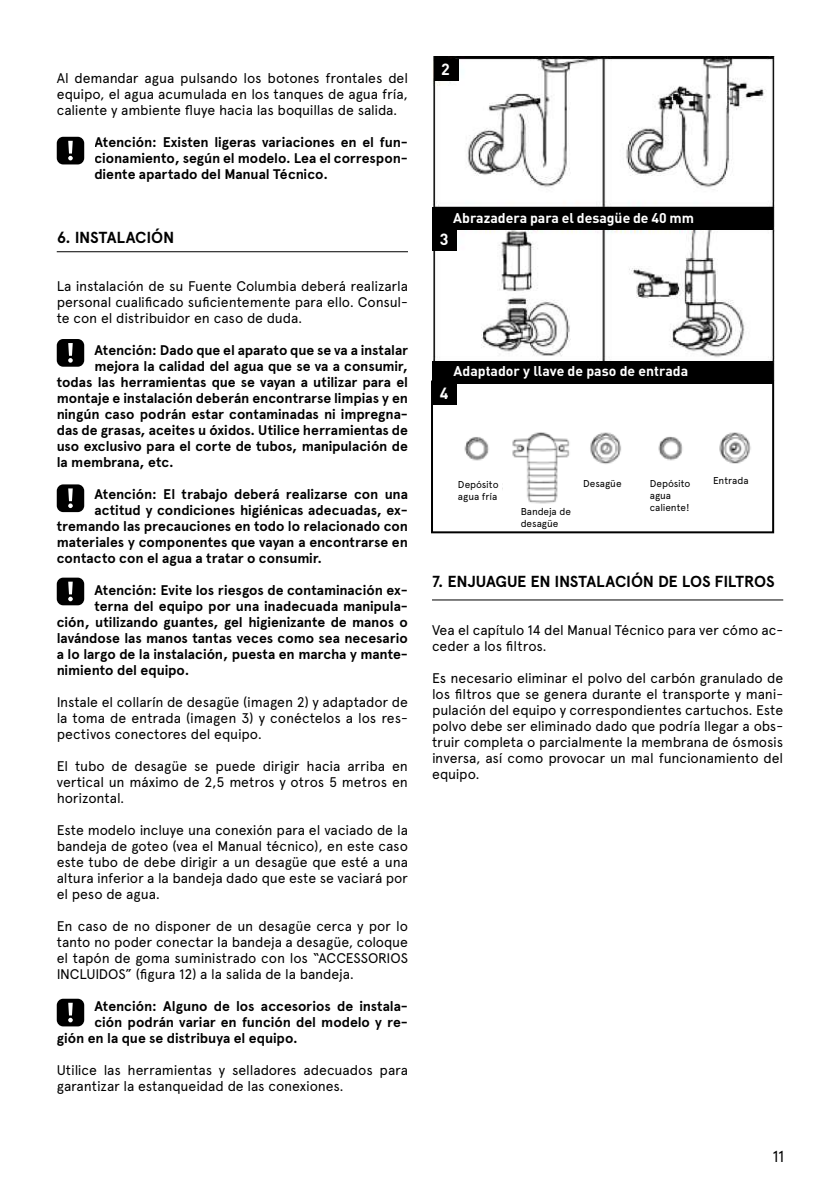
<style>
.page{position:relative;width:840px;height:1191px;background:#fff}
.page>*{position:absolute;margin:0;border:0;box-sizing:border-box;transform-origin:0 0}
.t1{font:700 16px "Apercu Pro";letter-spacing:-.015em;color:#000}
.t2{font:700 16px "DIN Pro";color:#fff}
.t3{font:16px "Apercu Pro";color:#000}
.t4{font:14px/16px "Apercu Pro";letter-spacing:-.01em;color:#000;text-align:justify}
.t5{font:700 14px/16px "Apercu Pro";letter-spacing:-.005em;color:#000;text-align:justify}
.t6{font:700 14px "DIN Pro";color:#fff}
.t7{font:10px/12px "Apercu Pro";letter-spacing:-.01em;color:#000}
</style>
<div class="page">
<div style="left:57px;top:339px;width:27px;height:28px;background:#000;border-radius:6px"></div>
<svg style="left:68px;top:343px;width:5px;height:20px"></svg>
<div style="left:57px;top:998px;width:27px;height:28px;background:#000;border-radius:6px"></div>
<svg style="left:68px;top:1002px;width:5px;height:20px"></svg>
<div style="left:57px;top:484px;width:27px;height:28px;background:#000;border-radius:6px"></div>
<svg style="left:68px;top:488px;width:5px;height:20px"></svg>
<div style="left:57px;top:577px;width:27px;height:28px;background:#000;border-radius:6px"></div>
<svg style="left:68px;top:581px;width:5px;height:20px"></svg>
<div style="left:57px;top:137px;width:27px;height:27px;background:#000;border-radius:6px"></div>
<svg style="left:68px;top:141px;width:5px;height:19px"></svg>
<img style="left:433px;top:57px;width:342px;height:324px">
<div style="left:432px;top:207px;width:340px;height:22px;background:#000"></div>
<div style="left:432px;top:361px;width:340px;height:23px;background:#000"></div>
<div style="left:432px;top:229px;width:24px;height:22px;background:#000"></div>
<div style="left:434px;top:59px;width:24px;height:22px;background:#000"></div>
<div style="left:432px;top:383px;width:24px;height:22px;background:#000"></div>
<hr style="left:57px;top:251px;width:351px;height:1px;background:#000">
<hr style="left:432px;top:599px;width:350px;height:1px;background:#000">
<img style="left:464px;top:418px;width:311px;height:107px">
<div style="left:431px;top:380px;width:342px;height:153px;border:2px solid #000"></div>
<div style="left:452px;top:479px;width:50px;height:13px;background:#fff"></div>
<div style="left:516px;top:506px;width:50px;height:13px;background:#fff"></div>
<div style="left:582px;top:481px;width:50px;height:13px;background:#fff"></div>
<div style="left:636px;top:482px;width:69px;height:24px;background:#fff"></div>
<div style="left:705px;top:477px;width:53px;height:19px;background:#fff"></div>
<p class="t4" style="left:57px;top:69px;width:352px">Al demandar agua pulsando los botones frontales del equipo, el agua acumulada en los tanques de agua fría, caliente y ambiente fluye hacia las boquillas de salida.</p>
<p class="t5" style="left:94px;top:133px;width:315px">Atención: Existen ligeras variaciones en el fun&shy;cionamiento, según el modelo. Lea el correspon&shy;diente apartado del Manual Técnico.</p>
<p class="t1" style="left:57px;top:225px;width:119px">6. INSTALACIÓN</p>
<p class="t4" style="left:57px;top:277px;width:352px">La instalación de su Fuente Columbia deberá realizarla personal cualificado suficientemente para ello. Consul&shy;te con el distribuidor en caso de duda.</p>
<p class="t5" style="left:94px;top:341px;width:315px">Atención: Dado que el aparato que se va a instalar</p>
<p class="t5" style="left:94px;top:357px;width:315px">mejora la calidad del agua que se va a consumir,</p>
<p class="t5" style="left:57px;top:373px;width:352px">todas las herramientas que se vayan a utilizar para el</p>
<p class="t5" style="left:57px;top:389px;width:352px">montaje e instalación deberán encontrarse limpias y en</p>
<p class="t5" style="left:57px;top:405px;width:352px">ningún caso podrán estar contaminadas ni impregna-</p>
<p class="t5" style="left:57px;top:421px;width:352px">das de grasas, aceites u óxidos. Utilice herramientas de</p>
<p class="t5" style="left:57px;top:437px;width:352px">uso exclusivo para el corte de tubos, manipulación de</p>
<p class="t5" style="left:57px;top:453px;width:118px">la membrana, etc.</p>
<p class="t5" style="left:94px;top:485px;width:315px">Atención: El trabajo deberá realizarse con una</p>
<p class="t5" style="left:94px;top:501px;width:315px">actitud y condiciones higiénicas adecuadas, ex-</p>
<p class="t5" style="left:57px;top:517px;width:352px">tremando las precauciones en todo lo relacionado con</p>
<p class="t5" style="left:57px;top:533px;width:352px">materiales y componentes que vayan a encontrarse en</p>
<p class="t5" style="left:57px;top:549px;width:267px">contacto con el agua a tratar o consumir.</p>
<p class="t5" style="left:94px;top:581px;width:315px">Atención: Evite los riesgos de contaminación ex-</p>
<p class="t5" style="left:94px;top:597px;width:315px">terna del equipo por una inadecuada manipula-</p>
<p class="t5" style="left:57px;top:613px;width:352px">ción, utilizando guantes, gel higienizante de manos o</p>
<p class="t5" style="left:57px;top:629px;width:352px">lavándose las manos tantas veces como sea necesario</p>
<p class="t5" style="left:57px;top:645px;width:352px">a lo largo de la instalación, puesta en marcha y mante-</p>
<p class="t5" style="left:57px;top:661px;width:134px">nimiento del equipo.</p>
<p class="t4" style="left:57px;top:693px;width:352px">Instale el collarín de desagüe (imagen 2) y adaptador de la toma de entrada (imagen 3) y conéctelos a los res&shy;pectivos conectores del equipo.</p>
<p class="t4" style="left:57px;top:757px;width:352px">El tubo de desagüe se puede dirigir hacia arriba en vertical un máximo de 2,5 metros y otros 5 metros en horizontal.</p>
<p class="t4" style="left:57px;top:821px;width:352px">Este modelo incluye una conexión para el vaciado de la bandeja de goteo (vea el Manual técnico), en este caso este tubo de debe dirigir a un desagüe que esté a una altura inferior a la bandeja dado que este se vaciará por el peso de agua.</p>
<p class="t4" style="left:57px;top:917px;width:352px">En caso de no disponer de un desagüe cerca y por lo tanto no poder conectar la bandeja a desagüe, coloque el tapón de goma suministrado con los “ACCESSORIOS INCLUIDOS” (figura 12) a la salida de la bandeja.</p>
<p class="t5" style="left:94px;top:997px;width:315px">Atención: Alguno de los accesorios de instala-</p>
<p class="t5" style="left:94px;top:1013px;width:315px">ción podrán variar en función del modelo y re-</p>
<p class="t5" style="left:57px;top:1029px;width:242px">gión en la que se distribuya el equipo.</p>
<p class="t4" style="left:57px;top:1061px;width:352px">Utilice las herramientas y selladores adecuados para garantizar la estanqueidad de las conexiones.</p>
<p class="t2" style="left:441px;top:58px;width:10px">2</p>
<p class="t6" style="left:453px;top:208px;width:242px">Abrazadera para el desagüe de 40 mm</p>
<p class="t2" style="left:439px;top:228px;width:10px">3</p>
<p class="t6" style="left:453px;top:362px;width:236px">Adaptador y llave de paso de entrada</p>
<p class="t2" style="left:439px;top:382px;width:10px">4</p>
<p class="t7" style="left:457px;top:477px;width:42px">Depósito agua fría</p>
<p class="t7" style="left:712px;top:474px;width:37px">Entrada</p>
<p class="t7" style="left:582px;top:477px;width:40px">Desagüe</p>
<p class="t7" style="left:649px;top:477px;width:42px">Depósito agua caliente!</p>
<p class="t7" style="left:520px;top:504px;width:52px">Bandeja de desagüe</p>
<p class="t1" style="left:432px;top:569px;width:344px">7. ENJUAGUE EN INSTALACIÓN DE LOS FILTROS</p>
<p class="t4" style="left:432px;top:621px;width:352px">Vea el capítulo 14 del Manual Técnico para ver cómo ac&shy;ceder a los filtros.</p>
<p class="t4" style="left:432px;top:669px;width:352px">Es necesario eliminar el polvo del carbón granulado de los filtros que se genera durante el transporte y mani&shy;pulación del equipo y correspondientes cartuchos. Este polvo debe ser eliminado dado que podría llegar a obs&shy;truir completa o parcialmente la membrana de ósmosis inversa, así como provocar un mal funcionamiento del equipo.</p>
<p class="t3" style="left:772px;top:1144px;width:13px">11</p>
</div>
